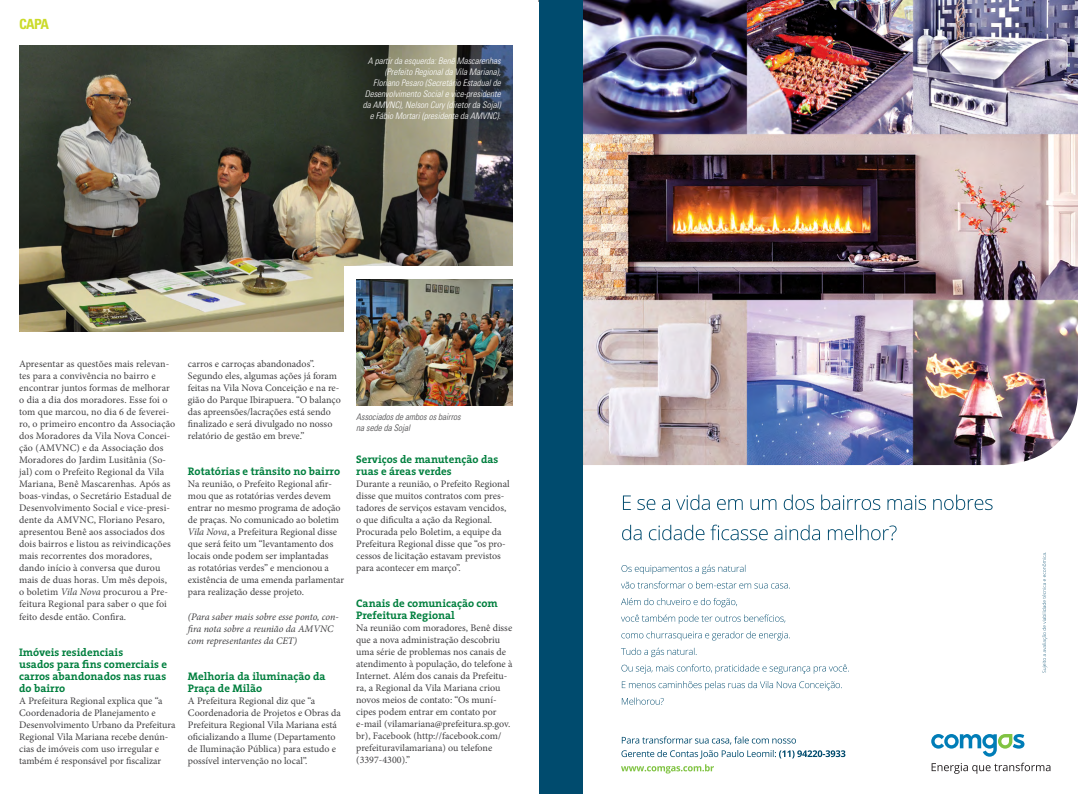
<style>
.page{position:relative;width:1078px;height:794px;background:#fff}
.page>*{position:absolute;margin:0;border:0;box-sizing:border-box;transform-origin:0 0}
.t1{font:700 condensed 14px "Univers";color:#cbdb2a}
.t2{font:700 11px/12px "The Serif";color:#007f3e}
.t3{font:10px/12px "Minion Pro";color:#414042}
.t4{font:italic 10px/12px "Minion Pro";letter-spacing:-.01em;color:#414042}
.t5{font:italic 300 condensed 9px/10.8px "Univers";color:#fff;text-align:right}
.t6{font:italic 300 condensed 9px/10.8px "Univers";color:#414042}
.s1{font-style:italic}
</style>
<div class="page">
<img style="left:19px;top:45px;width:493px;height:287px">
<div style="left:344px;top:266px;width:175px;height:152px;background:#fff"></div>
<img style="left:356px;top:279px;width:156px;height:126px">
<img style="left:582px;top:0;width:495px;height:465px">
<div style="left:539px;top:0;width:43px;height:794px;background:#004b6e"></div>
<svg style="left:621px;top:750px;width:224px;height:8px"></svg>
<svg style="left:621px;top:736px;width:174px;height:8px"></svg>
<svg style="left:621px;top:764px;width:92px;height:9px"></svg>
<svg style="left:621px;top:697px;width:42px;height:8px"></svg>
<svg style="left:621px;top:681px;width:219px;height:9px"></svg>
<svg style="left:621px;top:664px;width:226px;height:9px"></svg>
<svg style="left:621px;top:647px;width:75px;height:10px"></svg>
<svg style="left:621px;top:631px;width:167px;height:9px"></svg>
<svg style="left:621px;top:614px;width:164px;height:10px"></svg>
<svg style="left:621px;top:598px;width:116px;height:9px"></svg>
<svg style="left:621px;top:581px;width:167px;height:7px"></svg>
<svg style="left:621px;top:564px;width:124px;height:10px"></svg>
<svg style="left:622px;top:524px;width:274px;height:16px"></svg>
<svg style="left:622px;top:494px;width:370px;height:16px"></svg>
<svg style="left:931px;top:734px;width:93px;height:22px"></svg>
<svg style="left:931px;top:762px;width:119px;height:11px"></svg>
<svg style="left:1042px;top:552px;width:4px;height:121px"></svg>
<h1 class="t1" style="left:19px;top:16px;width:31px">CAPA</h1>
<p class="t5" style="left:362px;top:56px;width:139px">A partir da esquerda: Benê Mascarenhas (Prefeito Regional da Vila Mariana), Floriano Pesaro (Secretário Estadual de Desenvolvimento Social e vice-presidente da AMVNC), Nelson Cury (diretor da Sojal) e Fábio Mortari (presidente da AMVNC).</p>
<p class="t3" style="left:19px;top:358px;width:158px">Apresentar as questões mais relevan&shy;tes para a convivência no bairro e encontrar juntos formas de melhorar o dia a dia dos moradores. Esse foi o tom que marcou, no dia 6 de feverei&shy;ro, o primeiro encontro da Associação dos Moradores da Vila Nova Concei&shy;ção (AMVNC) e da Associação dos Moradores do Jardim Lusitânia (So&shy;jal) com o Prefeito Regional da Vila Mariana, Benê Mascarenhas. Após as boas-vindas, o Secretário Estadual de Desenvolvimento Social e vice-presi&shy;dente da AMVNC, Floriano Pesaro, apresentou Benê aos associados dos dois bairros e listou as reivindicações mais recorrentes dos moradores, dando início à conversa que durou mais de duas horas. Um mês depois,<br>o boletim <span class="s1">Vila Nova</span> procurou a Pre&shy;feitura Regional para saber o que foi feito desde então. Confira.</p>
<p class="t2" style="left:19px;top:645px;width:149px">Imóveis residenciais<br>usados para fins comerciais e carros abandonados nas ruas do bairro</p>
<p class="t3" style="left:19px;top:694px;width:158px">A Prefeitura Regional explica que “a Coordenadoria de Planejamento e Desenvolvimento Urbano da Prefeitura Regional Vila Mariana recebe denún&shy;cias de imóveis com uso irregular e também é responsável por fiscalizar</p>
<p class="t3" style="left:188px;top:358px;width:154px">carros e carroças abandonados”.<br>Segundo eles, algumas ações já foram feitas na Vila Nova Conceição e na re&shy;gião do Parque Ibirapuera. “O balanço das apreensões/lacrações está sendo finalizado e será divulgado no nosso relatório de gestão em breve.”</p>
<p class="t2" style="left:188px;top:465px;width:154px">Rotatórias e trânsito no bairro</p>
<p class="t3" style="left:188px;top:478px;width:158px">Na reunião, o Prefeito Regional afir&shy;mou que as rotatórias verdes devem entrar no mesmo programa de adoção de praças. No comunicado ao boletim <span class="s1">Vila Nova</span>, a Prefeitura Regional disse que será feito um “levantamento dos locais onde podem ser implantadas<br>as rotatórias verdes” e mencionou a existência de uma emenda parlamentar para realização desse projeto.</p>
<p class="t4" style="left:188px;top:610px;width:152px">(Para saber mais sobre esse ponto, con&shy;fira nota sobre a reunião da AMVNC com representantes da CET)</p>
<p class="t2" style="left:188px;top:669px;width:139px">Melhoria da iluminação da<br>Praça de Milão</p>
<p class="t3" style="left:188px;top:694px;width:154px">A Prefeitura Regional diz que “a Coordenadoria de Projetos e Obras da Prefeitura Regional Vila Mariana está oficializando a Ilume (Departamento de Iluminação Pública) para estudo e possível intervenção no local”.</p>
<p class="t6" style="left:356px;top:412px;width:106px">Associados de ambos os bairros na sede da Sojal</p>
<p class="t2" style="left:356px;top:453px;width:144px">Serviços de manutenção das ruas e áreas verdes</p>
<p class="t3" style="left:356px;top:478px;width:155px">Durante a reunião, o Prefeito Regional disse que muitos contratos com pres&shy;tadores de serviços estavam vencidos, o que dificulta a ação da Regional.<br>Procurada pelo Boletim, a equipe da Prefeitura Regional disse que “os pro&shy;cessos de licitação estavam previstos para acontecer em março”.</p>
<p class="t2" style="left:356px;top:597px;width:143px">Canais de comunicação com<br>Prefeitura Regional</p>
<p class="t3" style="left:356px;top:622px;width:158px">Na reunião com moradores, Benê disse que a nova administração descobriu uma série de problemas nos canais de atendimento à população, do telefone à Internet. Além dos canais da Prefeitu&shy;ra, a Regional da Vila Mariana criou novos meios de contato: “Os muní&shy;cipes podem entrar em contato por e-mail (vilamariana@prefeitura.sp.gov. br), Facebook (http://facebook.com/ prefeituravilamariana) ou telefone (3397-4300).”</p>
</div>
